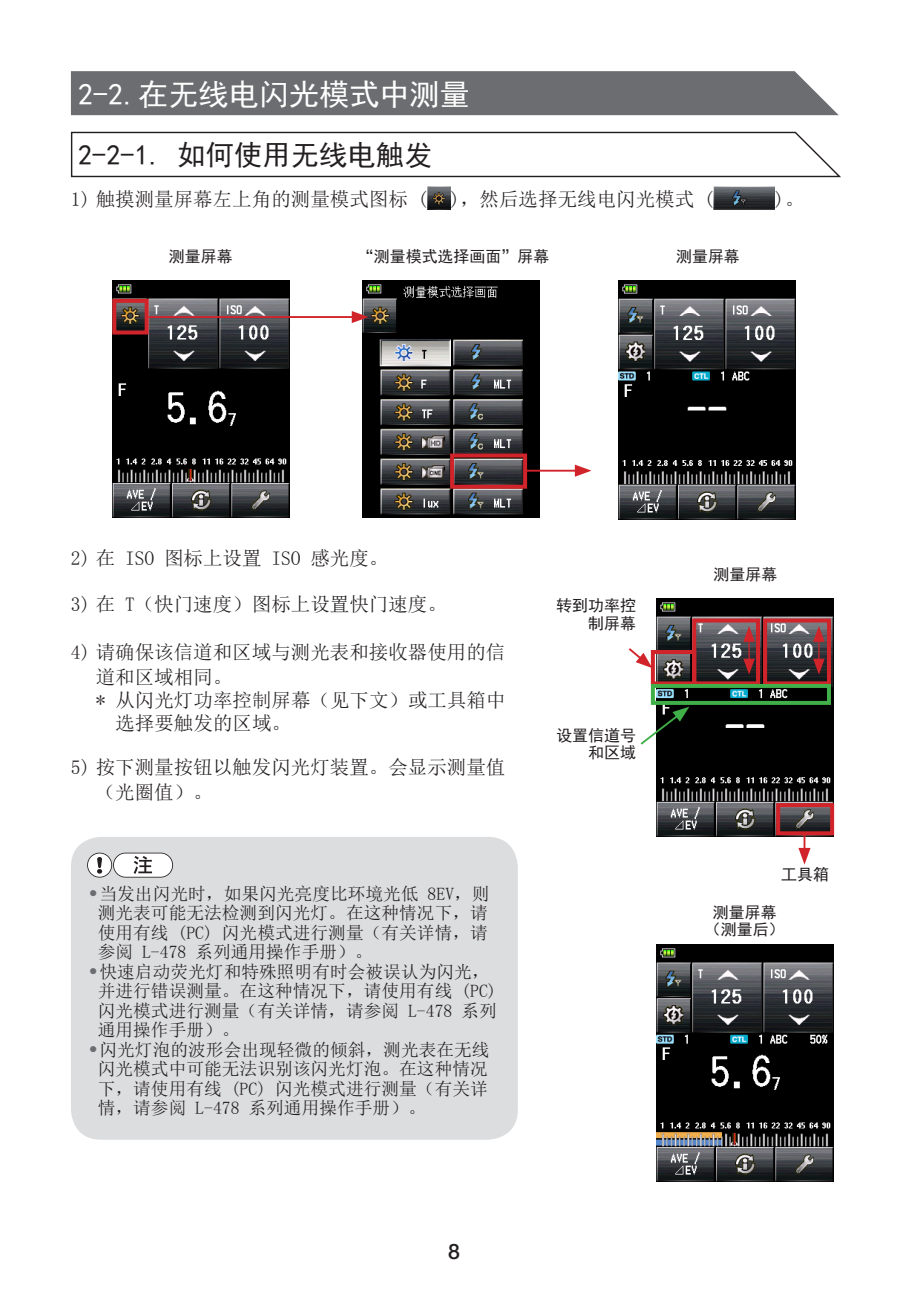
<style>
.page{position:relative;width:908px;height:1290px;background:#fff}
.page>*{position:absolute;margin:0;border:0;box-sizing:border-box;transform-origin:0 0}
.B_Head{font:30px "Sim Hei";color:#fff}
.B_Head2{font:28.25px "Sim Hei";color:#231f20}
.t1{font:500 21.25px "Helvetica Neue";color:#231f20}
._00_body_right_inden{font:19.5px/24.8px "Sim Sun";color:#231f20}
._00_body{font:19.5px "Sim Sun";color:#231f20}
.Note00{font:17.75px/19.5px "Sim Sun";color:#231f20;text-align:justify}
._01_Caps_10Q{font:16px/17.8px "Sim Hei";color:#231f20;text-align:right}
.s1{font-size:24.75px;color:#6c6d70}
</style>
<div class="page">
<div style="left:71px;top:71px;width:767px;height:44px;background:#6c6d70"></div>
<svg style="left:70px;top:131px;width:771px;height:47px"></svg>
<img style="left:427px;top:186px;width:23px;height:23px">
<img style="left:713px;top:186px;width:61px;height:23px">
<img style="left:112px;top:281px;width:177px;height:236px">
<img style="left:362px;top:281px;width:177px;height:236px">
<img style="left:618px;top:281px;width:177px;height:238px">
<hr style="left:526px;top:470px;width:52px;height:2px;background:#d1232a">
<svg style="left:574px;top:465px;width:17px;height:12px"></svg>
<hr style="left:148px;top:316px;width:207px;height:2px;background:#d1232a">
<svg style="left:351px;top:311px;width:17px;height:12px"></svg>
<div style="left:112px;top:299px;width:37px;height:35px;border:4px solid #d1232a"></div>
<div style="left:450px;top:453px;width:77px;height:36px;border:4px solid #d1232a"></div>
<div style="left:71px;top:837px;width:446px;height:303px;background:#dcdddf;border-radius:30px"></div>
<svg style="left:87px;top:852px;width:86px;height:25px;background:#d7d6d7"></svg>
<img style="left:656px;top:945px;width:177px;height:236px">
<img style="left:656px;top:598px;width:177px;height:239px">
<div style="left:762px;top:618px;width:68px;height:67px;border:4px solid #d1232a"></div>
<svg style="left:798px;top:835px;width:12px;height:29px"></svg>
<svg style="left:628px;top:648px;width:22px;height:20px"></svg>
<div style="left:691px;top:618px;width:68px;height:67px;border:4px solid #d1232a"></div>
<div style="left:775px;top:803px;width:58px;height:32px;border:4px solid #d1232a"></div>
<div style="left:650px;top:650px;width:46px;height:35px;border:4px solid #d1232a"></div>
<svg style="left:743px;top:626px;width:11px;height:48px"></svg>
<hr style="left:817px;top:638px;width:2px;height:25px;background:#d1232a">
<svg style="left:812px;top:626px;width:12px;height:16px"></svg>
<svg style="left:812px;top:659px;width:12px;height:15px"></svg>
<svg style="left:640px;top:707px;width:49px;height:39px"></svg>
<div style="left:650px;top:684px;width:180px;height:21px;border:4px solid #40ae49"></div>
<p class="B_Head" style="left:78px;top:79px;width:393px">2-2.在无线电闪光模式中测量</p>
<p class="B_Head2" style="left:78px;top:140px;width:356px">2-2-1. 如何使用无线电触发</p>
<p class="_00_body" style="left:71px;top:189px;width:644px">1) 触摸测量屏幕左上角的测量模式图标 ( )，然后选择无线电闪光模式 (</p>
<p class="_00_body" style="left:774px;top:189px;width:31px">)。</p>
<p class="_01_Caps_10Q" style="left:169px;top:248px;width:65px">测量屏幕</p>
<p class="_01_Caps_10Q" style="left:357px;top:248px;width:193px">“测量模式选择画面”屏幕</p>
<p class="_01_Caps_10Q" style="left:675px;top:248px;width:65px">测量屏幕</p>
<p class="_00_body_right_inden" style="left:71px;top:546px;width:319px">2) 在 ISO 图标上设置 ISO 感光度。</p>
<p class="_00_body_right_inden" style="left:71px;top:592px;width:377px">3) 在 T（快门速度）图标上设置快门速度。</p>
<p class="_00_body_right_inden" style="left:96px;top:640px;width:411px;text-indent:-25px">4) 请确保该信道和区域与测光表和接收器使用的信道和区域相同。</p>
<p class="_00_body_right_inden" style="left:115px;top:688px;width:391px;line-height:23px;text-indent:-19px">* 从闪光灯功率控制屏幕（见下文）或工具箱中选择要触发的区域。</p>
<p class="_00_body_right_inden" style="left:96px;top:755px;width:411px;text-indent:-25px">5) 按下测量按钮以触发闪光灯装置。会显示测量值（光圈值）。</p>
<p class="Note00" style="left:98px;top:884px;width:393px;text-indent:-11px"><span class="s1">•</span>当发出闪光时，如果闪光亮度比环境光低 8EV，则测光表可能无法检测到闪光灯。在这种情况下，请使用有线 (PC) 闪光模式进行测量（有关详情，请参阅 L-478 系列通用操作手册）。</p>
<p class="Note00" style="left:98px;top:962px;width:400px;text-align:left;text-indent:-11px"><span class="s1">•</span>快速启动荧光灯和特殊照明有时会被误认为闪光，并进行错误测量。在这种情况下，请使用有线 (PC)闪光模式进行测量（有关详情，请参阅 L-478 系列通用操作手册）。</p>
<p class="Note00" style="left:98px;top:1040px;width:393px;text-indent:-11px"><span class="s1">•</span>闪光灯泡的波形会出现轻微的倾斜，测光表在无线闪光模式中可能无法识别该闪光灯泡。在这种情况下，请使用有线 (PC) 闪光模式进行测量（有关详情，请参阅 L-478 系列通用操作手册）。</p>
<p class="t1" style="left:448px;top:1238px;width:13px">8</p>
<p class="_01_Caps_10Q" style="left:556px;top:596px;width:81px">转到功率控制屏幕</p>
<p class="_01_Caps_10Q" style="left:556px;top:726px;width:81px">设置信道号和区域</p>
<p class="_01_Caps_10Q" style="left:713px;top:566px;width:65px">测量屏幕</p>
<p class="_01_Caps_10Q" style="left:780px;top:865px;width:49px">工具箱</p>
<p class="_01_Caps_10Q" style="left:712px;top:903px;width:65px">测量屏幕</p>
<p class="_01_Caps_10Q" style="left:704px;top:921px;width:81px">（测量后）</p>
</div>
